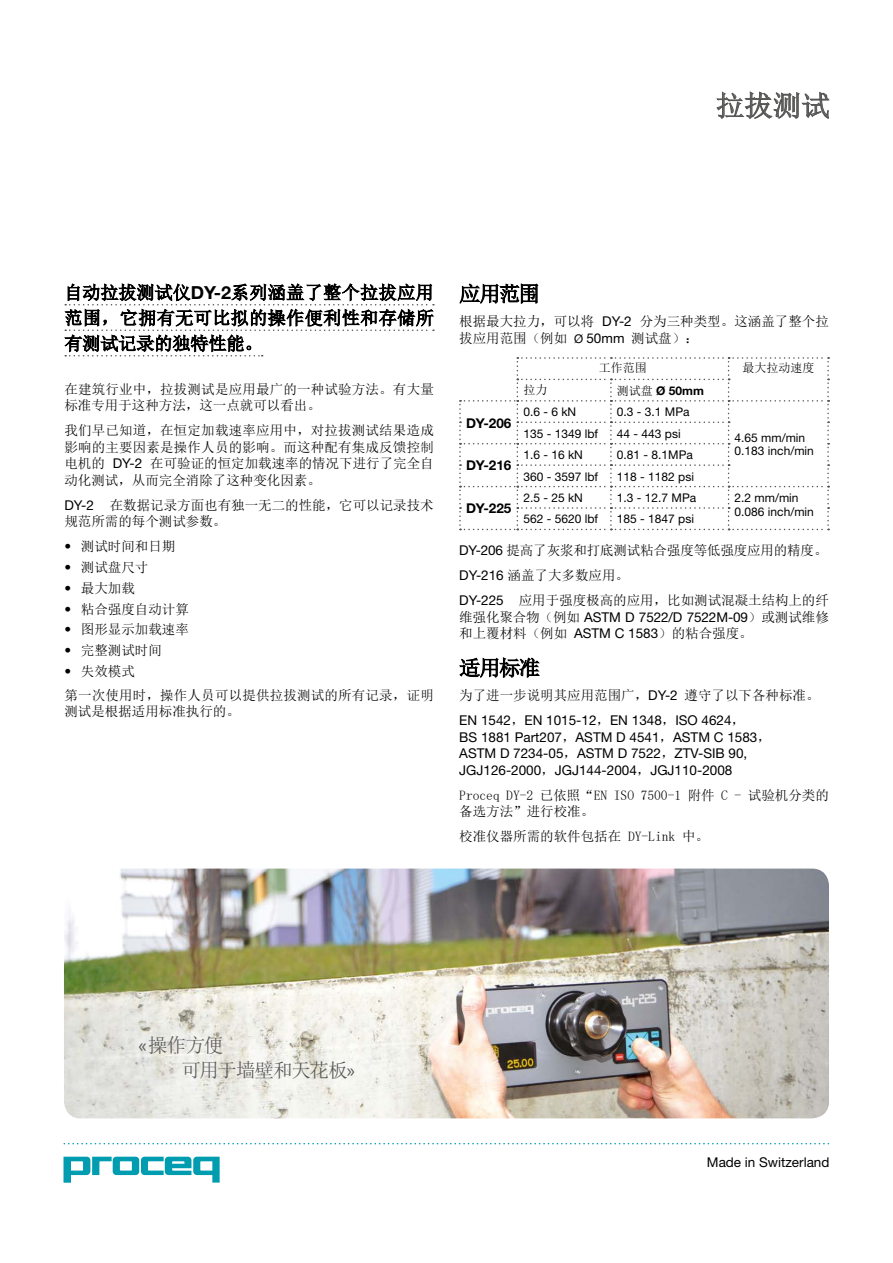
<style>
.page{position:relative;width:893px;height:1263px;background:#fff}
.page>*{position:absolute;margin:0;border:0;box-sizing:border-box;transform-origin:0 0}
.t1{font:28.5px "Sim Sun";color:#565655}
.t2{font:21px "Sim Sun";letter-spacing:-.065em;color:#000}
.t3{font:19.5px/25.5px "Sim Sun";letter-spacing:-.05em;color:#565655}
.t4{font:18px/25.5px "Sim Sun";letter-spacing:.025em;color:#000;text-align:justify}
.t5{font:13.5px/16.5px "Sim Sun";color:#000}
.t6{font:13.5px/16.5px "Helvetica Neue";color:#000}
.t7{font:700 13.5px "Helvetica Neue";color:#000}
.t8{font:12px/13.5px "Helvetica Neue";color:#000}
.t9{font:12px "Sim Sun";color:#000}
.t10{font:700 12px "Helvetica Neue";color:#000}
.s1{font-family:"Helvetica Neue";font-weight:700}
.s2{font-family:"Helvetica Neue"}
.s3{font-family:"Helvetica Neue";font-size:12px}
.s4{font-family:"Sim Sun";font-weight:400}
.s5{font-family:"Sim Sun"}
.s6{font-family:"Myriad Pro"}
</style>
<div class="page">
<svg style="left:716px;top:91px;width:113px;height:28px"></svg>
<svg style="left:63px;top:1157px;width:157px;height:26px"></svg>
<svg style="left:64px;top:1143px;width:764px;height:1px"></svg>
<svg style="left:64px;top:283px;width:370px;height:73px"></svg>
<svg style="left:460px;top:284px;width:78px;height:20px"></svg>
<svg style="left:459px;top:357px;width:370px;height:173px"></svg>
<svg style="left:459px;top:657px;width:81px;height:21px"></svg>
<img style="left:64px;top:868px;width:765px;height:250px">
<h1 class="t1" style="left:716px;top:91px;width:115px">拉拔测试</h1>
<h3 class="t4" style="left:64px;top:280px;width:371px">自动拉拔测试仪<span class="s1">DY-2</span>系列涵盖了整个拉拔应用范围，它拥有无可比拟的操作便利性和存储所有测试记录的独特性能。</h3>
<p class="t5" style="left:64px;top:381px;width:371px">在建筑行业中，拉拔测试是应用最广的一种试验方法。有大量标准专用于这种方法，这一点就可以看出。</p>
<p class="t5" style="left:64px;top:422px;width:371px;text-align:justify">我们早已知道，在恒定加载速率应用中，对拉拔测试结果造成影响的主要因素是操作人员的影响。而这种配有集成反馈控制电机的 <span class="s2">DY-2</span> 在可验证的恒定加载速率的情况下进行了完全自动化测试，从而完全消除了这种变化因素。</p>
<p class="t5" style="left:64px;top:497px;width:371px"><span class="s2">DY-2</span> 在数据记录方面也有独一无二的性能，它可以记录技术规范所需的每个测试参数。</p>
<p class="t5" style="left:64px;top:538px;width:113px"><span class="s2">•</span> 测试时间和日期</p>
<p class="t5" style="left:64px;top:559px;width:86px"><span class="s2">•</span> 测试盘尺寸</p>
<p class="t5" style="left:64px;top:580px;width:72px"><span class="s2">•</span> 最大加载</p>
<p class="t5" style="left:64px;top:600px;width:126px"><span class="s2">•</span> 粘合强度自动计算</p>
<p class="t5" style="left:64px;top:621px;width:126px"><span class="s2">•</span> 图形显示加载速率</p>
<p class="t5" style="left:64px;top:642px;width:99px"><span class="s2">•</span> 完整测试时间</p>
<p class="t5" style="left:64px;top:659px;width:371px;line-height:23.7px"><span class="s2">•</span> 失效模式<br>第一次使用时，操作人员可以提供拉拔测试的所有记录，证明</p>
<p class="t5" style="left:64px;top:703px;width:177px">测试是根据适用标准执行的。</p>
<h2 class="t2" style="left:459px;top:283px;width:82px">应用范围</h2>
<p class="t5" style="left:459px;top:313px;width:371px">根据最大拉力，可以将 <span class="s2">DY-2</span> 分为三种类型。这涵盖了整个拉拔应用范围（例如 <span class="s3">Ø</span> <span class="s2">50mm</span> 测试盘）：</p>
<p class="t9" style="left:599px;top:362px;width:49px">工作范围</p>
<p class="t9" style="left:742px;top:362px;width:73px">最大拉动速度</p>
<p class="t9" style="left:523px;top:383px;width:25px">拉力</p>
<p class="t10" style="left:617px;top:383px;width:89px"><span class="s4">测试盘</span> Ø 50mm</p>
<p class="t7" style="left:466px;top:414px;width:47px">DY-206</p>
<p class="t8" style="left:523px;top:405px;width:54px">0.6 - 6 kN</p>
<p class="t8" style="left:617px;top:405px;width:74px">0.3 - 3.1 MPa</p>
<p class="t8" style="left:523px;top:426px;width:76px">135 - 1349 lbf</p>
<p class="t8" style="left:617px;top:426px;width:65px">44 - 443 psi</p>
<p class="t8" style="left:734px;top:430px;width:81px">4.65 mm/min<br>0.183 inch/min</p>
<p class="t8" style="left:523px;top:448px;width:61px">1.6 - 16 kN</p>
<p class="t8" style="left:617px;top:448px;width:78px">0.81 - 8.1MPa</p>
<p class="t8" style="left:523px;top:469px;width:76px">360 - 3597 lbf</p>
<p class="t8" style="left:617px;top:469px;width:79px">118 - 1182 psi</p>
<p class="t7" style="left:466px;top:457px;width:47px">DY-216</p>
<p class="t8" style="left:523px;top:491px;width:61px">2.5 - 25 kN</p>
<p class="t8" style="left:617px;top:491px;width:81px">1.3 - 12.7 MPa</p>
<p class="t8" style="left:734px;top:491px;width:81px">2.2 mm/min<br>0.086 inch/min</p>
<p class="t8" style="left:523px;top:512px;width:76px">562 - 5620 lbf</p>
<p class="t8" style="left:617px;top:512px;width:79px">185 - 1847 psi</p>
<p class="t5" style="left:459px;top:538px;width:371px;line-height:25px"><span class="s2">DY-206</span> 提高了灰浆和打底测试粘合强度等低强度应用的精度。<br><span class="s2">DY-216</span> 涵盖了大多数应用。<br><span class="s2">DY-225</span> 应用于强度极高的应用，比如测试混凝土结构上的纤</p>
<p class="t6" style="left:459px;top:608px;width:371px"><span class="s5">维强化聚合物（例如</span> ASTM D 7522/D 7522M-09<span class="s5">）或测试维修</span></p>
<p class="t5" style="left:459px;top:625px;width:295px">和上覆材料（例如 <span class="s2">ASTM C 1583</span>）的粘合强度。</p>
<h2 class="t2" style="left:459px;top:657px;width:82px">适用标准</h2>
<p class="t5" style="left:459px;top:687px;width:362px">为了进一步说明其应用范围广，<span class="s2">DY-2</span> 遵守了以下各种标准。</p>
<p class="t6" style="left:459px;top:712px;width:313px">EN 1542<span class="s5">，</span>EN 1015-12<span class="s5">，</span>EN 1348<span class="s5">，</span>ISO 4624<span class="s5">，<br></span>BS 1881 Part207<span class="s5">，</span>ASTM D 4541<span class="s5">，</span>ASTM C 1583<span class="s5">，</span>ASTM D 7234-05<span class="s5">，</span>ASTM D 7522<span class="s5">，</span>ZTV-SIB 90, JGJ126-2000<span class="s5">，</span>JGJ144-2004<span class="s5">，</span>JGJ110-2008</p>
<p class="t5" style="left:459px;top:787px;width:371px">Proceq DY-2 已依照“EN ISO 7500-1 附件 C - 试验机分类的备选方法”进行校准。</p>
<p class="t5" style="left:459px;top:828px;width:251px">校准仪器所需的软件包括在 DY-Link 中。</p>
<p class="t7" style="left:466px;top:500px;width:47px">DY-225</p>
<h3 class="t3" style="left:182px;top:1032px;width:175px;text-indent:-43px"><span class="s6">«</span>操作方便<br>可用于墙壁和天花板<span class="s6">»</span></h3>
<p class="t6" style="left:707px;top:1154px;width:124px">Made in Switzerland</p>
</div>
